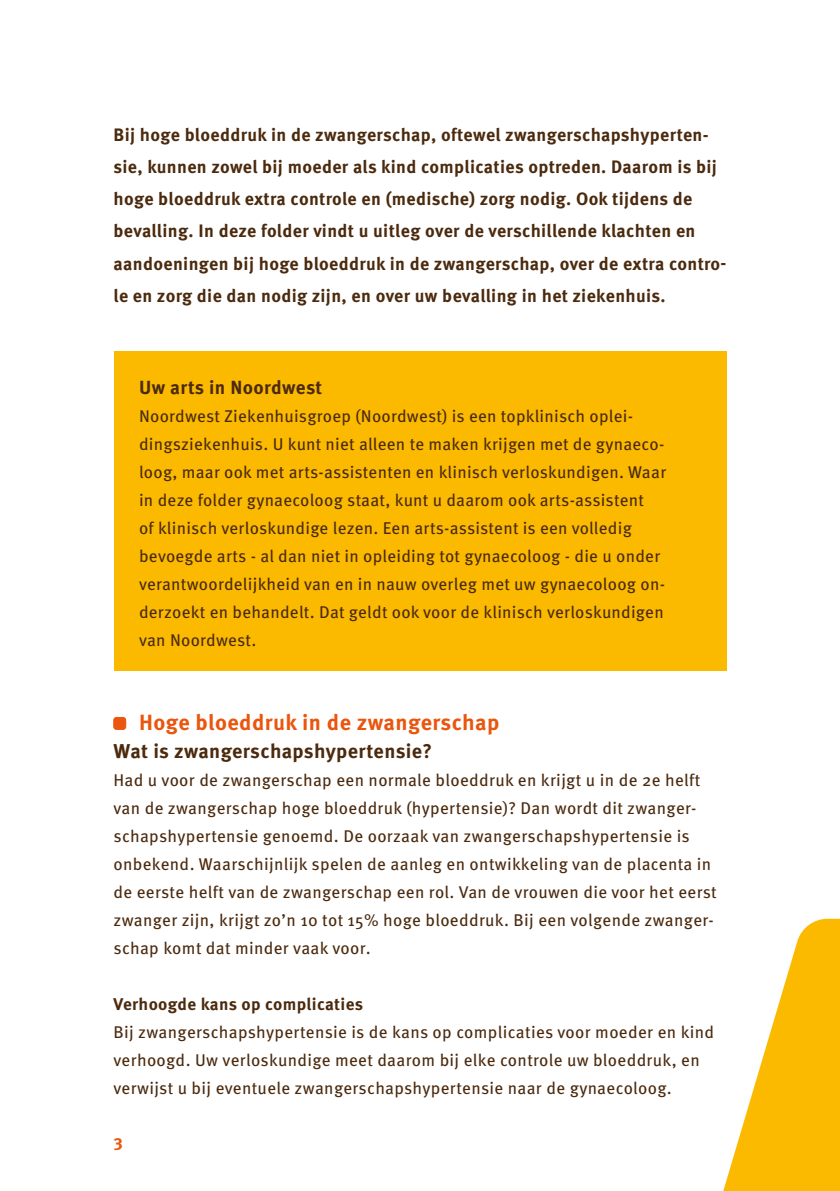
<style>
.page{position:relative;width:840px;height:1191px;background:#fff}
.page>*{position:absolute;margin:0;border:0;box-sizing:border-box;transform-origin:0 0}
.t1{font:700 22px "Meta Pro";letter-spacing:.02em;color:#ea560d}
.t2{font:700 20px "Meta Pro";letter-spacing:.015em;color:#4b2a0e}
.t3{font:700 19px "Meta Pro";letter-spacing:.02em;color:#4b2a0e}
.t4{font:700 18px/32px "Meta Pro";letter-spacing:.02em;color:#4b2a0e}
.t5{font:17px/28px "Meta Pro";letter-spacing:.015em;color:#4b2a0e}
.t6{font:700 17px "Meta Pro";letter-spacing:.02em;color:#4b2a0e}
.t7{font:700 17px "Meta Pro";color:#ea560d}
</style>
<div class="page">
<svg style="left:723px;top:918px;width:116px;height:273px"></svg>
<div style="left:114px;top:717px;width:12px;height:12px;background:#ea560d;border-radius:3px"></div>
<div style="left:113px;top:717px;width:13px;height:12px;border:1px solid #ea560d;border-radius:3px"></div>
<div style="left:113px;top:351px;width:613px;height:320px;background:#fbba00"></div>
<p class="t4" style="left:113px;top:118px;width:614px">Bij hoge bloeddruk in de zwangerschap, oftewel zwangerschapshyperten&shy;sie, kunnen zowel bij moeder als kind complicaties optreden. Daarom is bij hoge bloeddruk extra controle en (medische) zorg nodig. Ook tijdens de bevalling. In deze folder vindt u uitleg over de verschillende klachten en aandoeningen bij hoge bloeddruk in de zwangerschap, over de extra contro&shy;le en zorg die dan nodig zijn, en over uw bevalling in het ziekenhuis.</p>
<p class="t3" style="left:139px;top:372px;width:185px">Uw arts in Noordwest</p>
<p class="t5" style="left:139px;top:400px;width:528px">Noordwest Ziekenhuisgroep (Noordwest) is een topklinisch oplei&shy;dingsziekenhuis. U kunt niet alleen te maken krijgen met de gynaeco&shy;loog, maar ook met arts-assistenten en klinisch verloskundigen. Waar in deze folder gynaecoloog staat, kunt u daarom ook arts-assistent<br>of klinisch verloskundige lezen. Een arts-assistent is een volledig bevoegde arts - al dan niet in opleiding tot gynaecoloog - die u onder verantwoordelijkheid van en in nauw overleg met uw gynaecoloog on&shy;derzoekt en behandelt. Dat geldt ook voor de klinisch verloskundigen van Noordwest.</p>
<p class="t1" style="left:139px;top:705px;width:362px">Hoge bloeddruk in de zwangerschap</p>
<p class="t2" style="left:113px;top:735px;width:320px">Wat is zwangerschapshypertensie?</p>
<p class="t5" style="left:113px;top:764px;width:604px">Had u voor de zwangerschap een normale bloeddruk en krijgt u in de 2e helft van de zwangerschap hoge bloeddruk (hypertensie)? Dan wordt dit zwanger&shy;schapshypertensie genoemd. De oorzaak van zwangerschapshypertensie is onbekend. Waarschijnlijk spelen de aanleg en ontwikkeling van de placenta in de eerste helft van de zwangerschap een rol. Van de vrouwen die voor het eerst zwanger zijn, krijgt zo’n 10 tot 15% hoge bloeddruk. Bij een volgende zwanger&shy;schap komt dat minder vaak voor.</p>
<p class="t6" style="left:113px;top:990px;width:251px">Verhoogde kans op complicaties</p>
<p class="t5" style="left:113px;top:1016px;width:601px">Bij zwangerschapshypertensie is de kans op complicaties voor moeder en kind verhoogd. Uw verloskundige meet daarom bij elke controle uw bloeddruk, en verwijst u bij eventuele zwangerschapshypertensie naar de gynaecoloog.</p>
<p class="t7" style="left:113px;top:1127px;width:11px">3</p>
</div>
